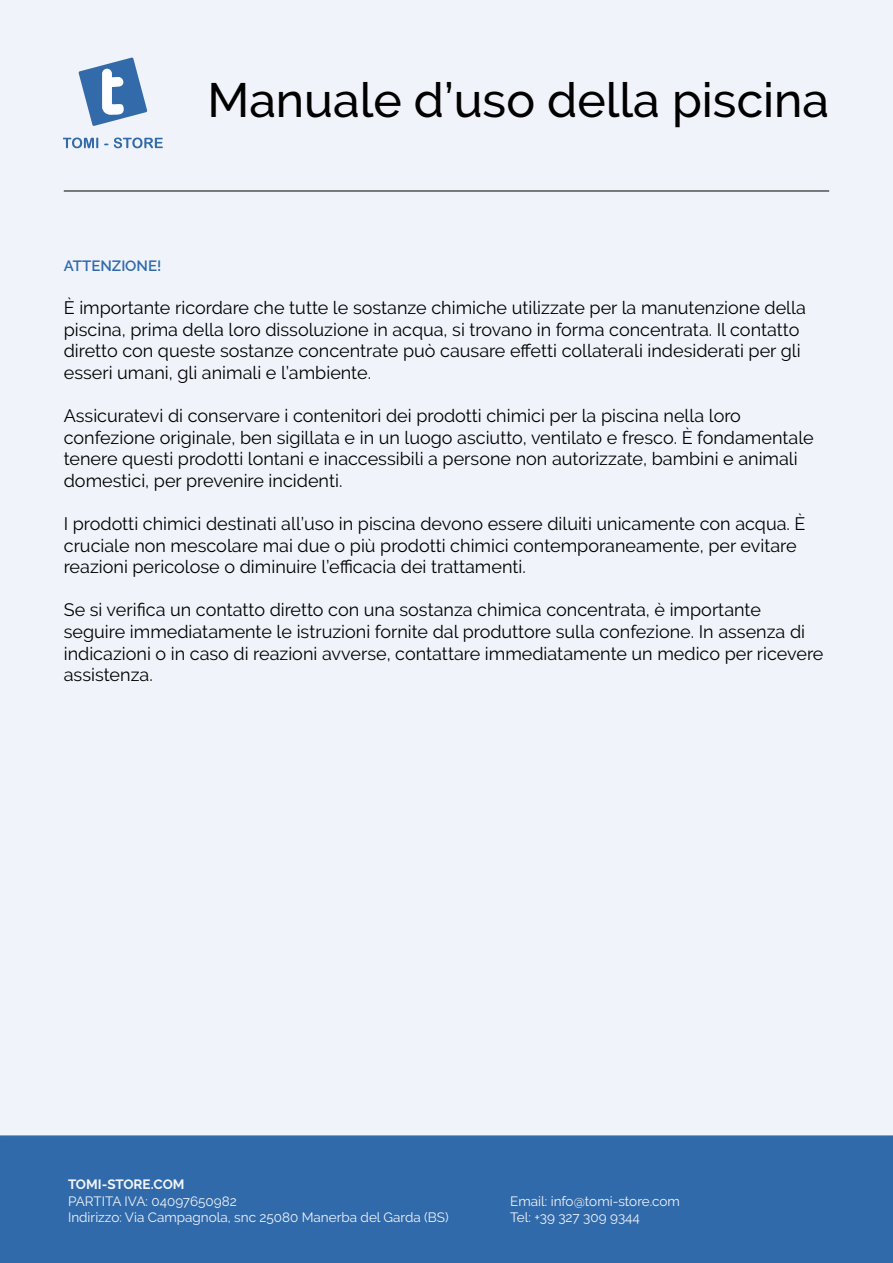
<style>
.page{position:relative;width:893px;height:1263px;background:#fff}
.page>*{position:absolute;margin:0;border:0;box-sizing:border-box;transform-origin:0 0}
.t1{font:500 48px "Raleway";color:#000}
.t2{font:18px/21.6px "Raleway";color:#000}
.t3{font:100 15px "Raleway";color:#316aab}
.t4{font:13.5px/16.2px "Raleway";color:#f0f4fa}
.t5{font:700 13.5px "Raleway";color:#f0f4fa}
</style>
<div class="page">
<div style="left:0;top:0;width:893px;height:1135px;background:#f0f4fa"></div>
<hr style="left:64px;top:191px;width:765px;height:1px;background:#000">
<div style="left:0;top:1135px;width:893px;height:128px;background:#316aab;border:2px solid #316aab"></div>
<svg style="left:78px;top:57px;width:69px;height:69px"></svg>
<svg style="left:63px;top:138px;width:35px;height:10px"></svg>
<svg style="left:114px;top:138px;width:48px;height:10px"></svg>
<h1 class="t1" style="left:208px;top:82px;width:623px">Manuale d’uso della piscina</h1>
<p class="t3" style="left:64px;top:257px;width:99px">ATTENZIONE!</p>
<p class="t2" style="left:64px;top:297px;width:744px">È importante ricordare che tutte le sostanze chimiche utilizzate per la manutenzione della piscina, prima della loro dissoluzione in acqua, si trovano in forma concentrata. Il contatto diretto con queste sostanze concentrate può causare effetti collaterali indesiderati per gli esseri umani, gli animali e l’ambiente.</p>
<p class="t2" style="left:64px;top:405px;width:751px">Assicuratevi di conservare i contenitori dei prodotti chimici per la piscina nella loro confezione originale, ben sigillata e in un luogo asciutto, ventilato e fresco. È fondamentale tenere questi prodotti lontani e inaccessibili a persone non autorizzate, bambini e animali domestici, per prevenire incidenti.</p>
<p class="t2" style="left:64px;top:513px;width:743px">I prodotti chimici destinati all’uso in piscina devono essere diluiti unicamente con acqua. È cruciale non mescolare mai due o più prodotti chimici contemporaneamente, per evitare reazioni pericolose o diminuire l’efficacia dei trattamenti.</p>
<p class="t2" style="left:64px;top:599px;width:761px">Se si verifica un contatto diretto con una sostanza chimica concentrata, è importante seguire immediatamente le istruzioni fornite dal produttore sulla confezione. In assenza di indicazioni o in caso di reazioni avverse, contattare immediatamente un medico per ricevere assistenza.</p>
<p class="t5" style="left:68px;top:1177px;width:118px">TOMI-STORE.COM</p>
<p class="t4" style="left:68px;top:1194px;width:382px">PARTITA IVA: 04097650982<br>Indirizzo: Via Campagnola, snc 25080 Manerba del Garda (BS)</p>
<p class="t4" style="left:510px;top:1194px;width:171px">Email: info@tomi-store.com<br>Tel: +39 327 309 9344</p>
</div>
